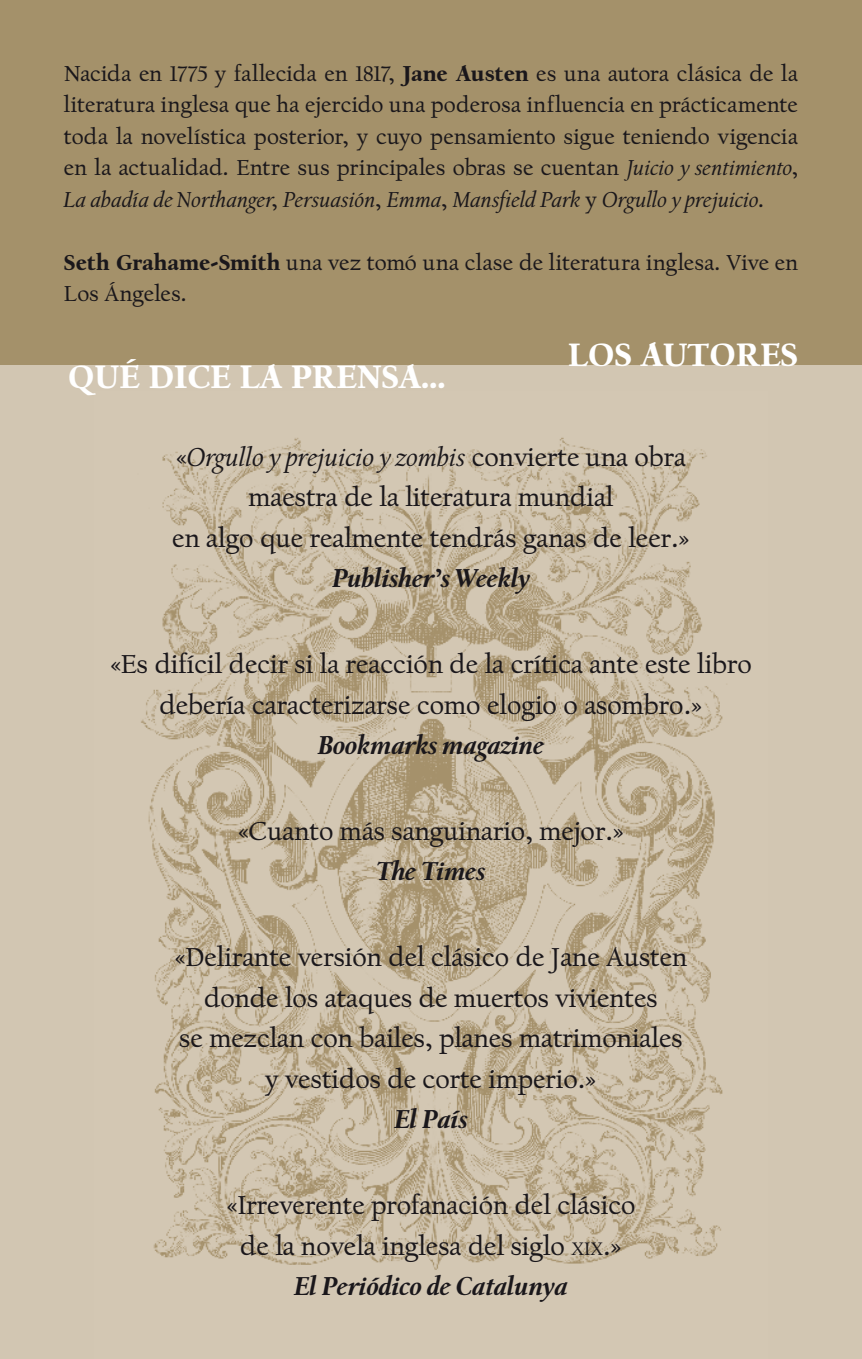
<style>
.page{position:relative;width:862px;height:1359px;background:#fff}
.page>*{position:absolute;margin:0;border:0;box-sizing:border-box;transform-origin:0 0}
.t1{font:700 33.75px "Californian Text";color:#fff}
.t2{font:27px/40.5px "Californian Text";color:#1a171b;text-align:center}
.t3{font:italic 700 27px "Californian Text";color:#1a171b}
.t4{font:22.5px/31.5px "Californian Text";letter-spacing:.015em;color:#1a171b;text-align:justify}
.s1{font-weight:700}
.s2{font-style:italic}
.s3{font-size:18.9px}
.s4{font-weight:700;font-style:italic}
</style>
<div class="page">
<div style="left:0;top:0;width:861px;height:365px;background:#a4916a"></div>
<div style="left:0;top:365px;width:861px;height:994px;background:#d2c6b2"></div>
<img style="left:141px;top:437px;width:582px;height:833px">
<p class="t4" style="left:64px;top:58px;width:735px">Nacida en 1775 y fallecida en 1817, <span class="s1">Jane Austen</span> es una autora clásica de la literatura inglesa que ha ejercido una poderosa influencia en prácticamente toda la novelística posterior, y cuyo pensamiento sigue teniendo vigencia en la actualidad. Entre sus principales obras se cuentan <span class="s2">Juicio y sentimiento</span>, <span class="s2">La abadía de Northanger</span>, <span class="s2">Persuasión</span>, <span class="s2">Emma</span>, <span class="s2">Mansfield Park</span> y <span class="s2">Orgullo y prejuicio</span>.</p>
<p class="t4" style="left:64px;top:247px;width:735px"><span class="s1">Seth Grahame-Smith</span> una vez tomó una clase de literatura inglesa. Vive en<br>Los Ángeles.</p>
<p class="t1" style="left:68px;top:357px;width:379px">QuÉ DICE LA PRENSA…</p>
<p class="t1" style="left:567px;top:335px;width:231px">LOS AUTORES</p>
<p class="t2" style="left:172px;top:438px;width:518px">«<span class="s2">Orgullo y prejuicio y zombis</span> convierte una obra maestra de la literatura mundial<br>en algo que realmente tendrás ganas de leer.»</p>
<p class="t3" style="left:332px;top:563px;width:199px">Publisher’s Weekly</p>
<p class="t2" style="left:110px;top:645px;width:643px">«Es difícil decir si la reacción de la crítica ante este libro debería caracterizarse como elogio o asombro.»</p>
<p class="t3" style="left:317px;top:730px;width:228px">Bookmarks magazine</p>
<p class="t2" style="left:238px;top:812px;width:387px">«Cuanto más sanguinario, mejor.»</p>
<p class="t3" style="left:376px;top:856px;width:110px">The Times</p>
<p class="t2" style="left:174px;top:938px;width:514px">«Delirante versión del clásico de Jane Austen donde los ataques de muertos vivientes<br>se mezclan con bailes, planes matrimoniales y vestidos de corte imperio.»</p>
<p class="t3" style="left:394px;top:1104px;width:75px">El País</p>
<p class="t2" style="left:226px;top:1186px;width:410px">«Irreverente profanación del clásico de la novela inglesa del siglo <span class="s3">xix</span>.»<br><span class="s4">El Periódico de Catalunya</span></p>
</div>
